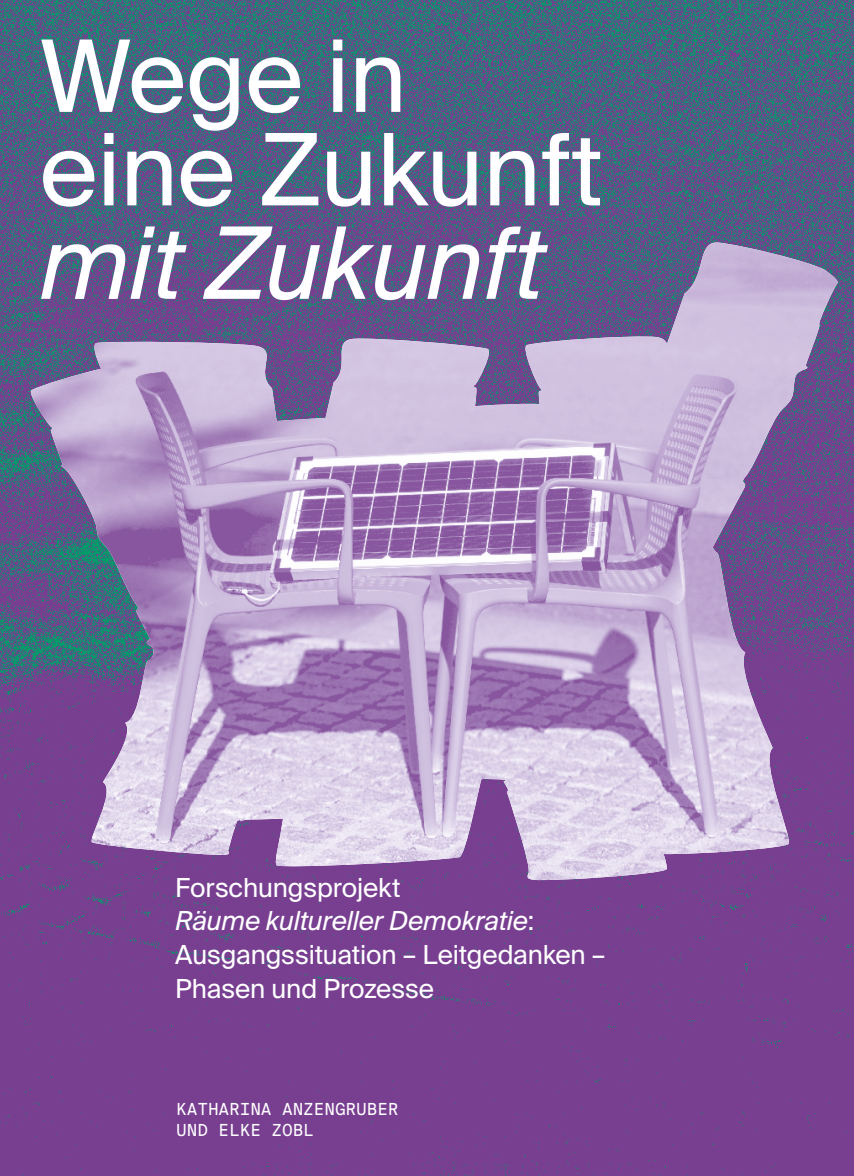
<style>
.page{position:relative;width:854px;height:1176px;background:#fff}
.page>*{position:absolute;margin:0;border:0;box-sizing:border-box;transform-origin:0 0}
.Headlines_H1_H1-Kapitel{font:99.75px/93.5px "Suisse Intl";letter-spacing:-.005em;color:#fff}
.P_P_Intro_Handlungsanregungen{font:26.25px/33.6px "Suisse Intl";letter-spacing:-.005em;color:#fff}
.P_P_P-Autor_Intro{font:16.62px/21px "Suisse Intl Mono";letter-spacing:-.01em;color:#fff}
.s1{font-style:italic}
</style>
<div class="page">
<img style="left:0;top:0;width:853px;height:1176px">
<img style="left:27px;top:242px;width:810px;height:639px">
<h1 class="Headlines_H1_H1-Kapitel" style="left:40px;top:30px;width:565px">Wege in eine Zukunft <span class="s1">mit Zukunft</span></h1>
<p class="P_P_Intro_Handlungsanregungen" style="left:175px;top:871px;width:431px">Forschungsprojekt<br><span class="s1">Räume kultureller Demokratie</span>:<br>Ausgangssituation – Leitgedanken –<br>Phasen und Prozesse</p>
<p class="P_P_P-Autor_Intro" style="left:176px;top:1099px;width:224px">KATHARINA ANZENGRUBER<br>UND ELKE ZOBL</p>
</div>
